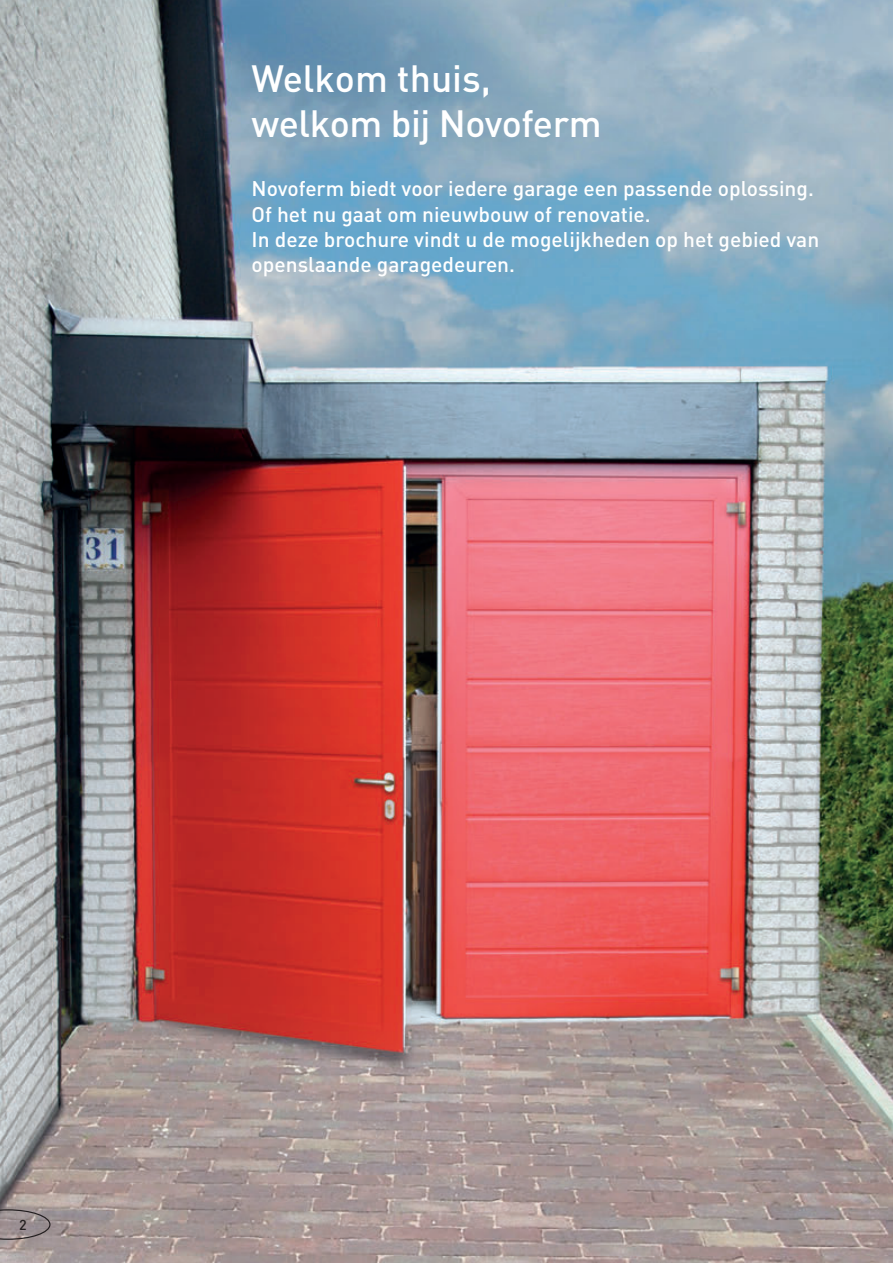
<style>
.page{position:relative;width:893px;height:1263px;background:#fff}
.page>*{position:absolute;margin:0;border:0;box-sizing:border-box;transform-origin:0 0}
.t1{font:500 37.5px/45px "DIN";letter-spacing:-.01em;color:#fff}
.t2{font:500 21px/25.2px "DIN";color:#fff}
.t3{font:500 14.25px "DIN";color:#231f20}
</style>
<div class="page">
<img style="left:0;top:0;width:893px;height:1263px">
<svg style="left:0;top:1209px;width:51px;height:31px;background:#93888a"></svg>
<h1 class="t1" style="left:252px;top:59px;width:352px">Welkom thuis, welkom bij Novoferm</h1>
<p class="t2" style="left:252px;top:178px;width:569px">Novoferm biedt voor iedere garage een passende oplossing.<br>Of het nu gaat om nieuwbouw of renovatie.<br>In deze brochure vindt u de mogelijkheden op het gebied van openslaande garagedeuren.</p>
<p class="t3" style="left:19px;top:1218px;width:9px">2</p>
</div>
